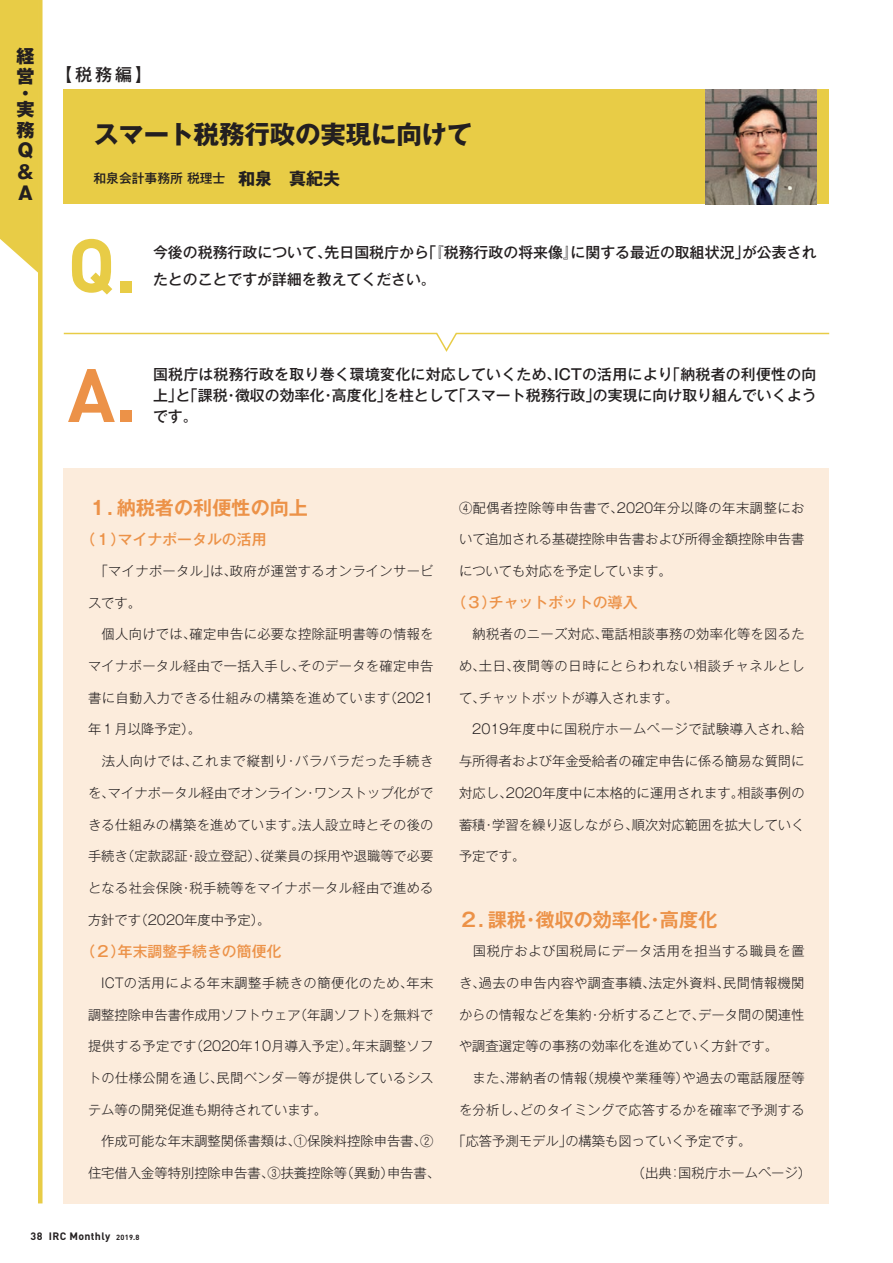
<style>
.page{position:relative;width:893px;height:1263px;background:#fff}
.page>*{position:absolute;margin:0;border:0;box-sizing:border-box;transform-origin:0 0}
.t1{font:700 74.4px "DINOT";color:#e8cc46}
.t2{font:700 74.4px "DINOT";color:#ec9248}
.t3{font:700 25.5px "Gothic MB101 Pro";letter-spacing:-.01em;color:#231f20}
.t4{font:700 19.2px "Gothic MB101 Pro De";color:#ec9248}
.t5{font:800 18px/20.9px "Gothic MB101 Pro";color:#231f20}
.t6{font:500 16.95px "Gothic MB101 Pro";color:#231f20}
.t7{font:500 14.85px/21.3px "Gothic MB101 Pro";color:#231f20}
.t8{font:500 14.85px "Gothic MB101 Pro";color:#ec9248}
.t9{font:300 13.35px "Gothic MB101 Pro";color:#231f20}
.t10{font:300 13.35px "Gothic MB101 Pro";letter-spacing:.02em;color:#231f20}
.t11{font:300 13.35px "Gothic MB101 Pro";letter-spacing:.04em;color:#231f20}
.t12{font:300 13.35px "Gothic MB101 Pro";letter-spacing:.045em;color:#231f20}
.t13{font:300 13.35px "Gothic MB101 Pro";letter-spacing:.05em;color:#231f20}
.t14{font:500 12.75px "Gothic MB101 Pro";color:#231f20}
.t15{font:700 10.65px "DINOT";letter-spacing:.03em;color:#231f20}
.s1{font-weight:700;font-size:16.95px}
.s2{font-size:7.5px}
</style>
<div class="page">
<div style="left:0;top:0;width:38px;height:273px;background:#e8cc46"></div>
<div style="left:38px;top:0;width:5px;height:1203px;background:#e8cc46"></div>
<div style="left:64px;top:468px;width:765px;height:735px;background:#fcecdc"></div>
<div style="left:64px;top:89px;width:765px;height:115px;background:#e8cc46"></div>
<img style="left:706px;top:89px;width:110px;height:115px">
<svg style="left:63px;top:332px;width:767px;height:20px"></svg>
<h3 class="t5" style="left:16px;top:43px;width:19px">経営</h3>
<h3 class="t5" style="left:16px;top:83px;width:19px;line-height:16.2px">・実</h3>
<h3 class="t5" style="left:16px;top:117px;width:19px;text-align:justify">務Ｑ＆Ａ</h3>
<p class="t6" style="left:55px;top:60px;width:98px">【税務編】</p>
<h2 class="t3" style="left:93px;top:113px;width:380px">スマート税務行政の実現に向けて</h2>
<p class="t14" style="left:94px;top:168px;width:248px">和泉会計事務所 税理士　<span class="s1">和泉　真紀夫</span></p>
<h1 class="t1" style="left:68px;top:217px;width:71px">Q.</h1>
<p class="t7" style="left:153px;top:237px;width:665px;line-height:26.5px">今後の税務行政について、先日国税庁から「『税務行政の将来像』に関する最近の取組状況」が公表されたとのことですが詳細を教えてください。</p>
<h1 class="t2" style="left:68px;top:346px;width:70px">A.</h1>
<p class="t7" style="left:153px;top:362px;width:665px;text-align:justify">国税庁は税務行政を取り巻く環境変化に対応していくため、ICTの活用により「納税者の利便性の向上」と「課税・徴収の効率化・高度化」を柱として「スマート税務行政」の実現に向け取り組んでいくようです。</p>
<h3 class="t4" style="left:88px;top:492px;width:241px">１．納税者の利便性の向上　</h3>
<p class="t8" style="left:81px;top:527px;width:188px">（１）マイナポータルの活用</p>
<p class="t10" style="left:88px;top:560px;width:347px">　「マイナポータル」は、政府が運営するオンラインサービ</p>
<p class="t10" style="left:88px;top:591px;width:55px">スです。</p>
<p class="t10" style="left:88px;top:623px;width:347px">　個人向けでは、確定申告に必要な控除証明書等の情報を</p>
<p class="t10" style="left:88px;top:655px;width:347px">マイナポータル経由で一括入手し、そのデータを確定申告</p>
<p class="t10" style="left:88px;top:687px;width:347px">書に自動入力できる仕組みの構築を進めています（2021</p>
<p class="t9" style="left:88px;top:718px;width:114px">年１月以降予定）。</p>
<p class="t12" style="left:88px;top:750px;width:347px">　法人向けでは、これまで縦割り・バラバラだった手続き</p>
<p class="t9" style="left:88px;top:782px;width:347px">を、マイナポータル経由でオンライン・ワンストップ化がで</p>
<p class="t10" style="left:88px;top:813px;width:347px">きる仕組みの構築を進めています。法人設立時とその後の</p>
<p class="t9" style="left:88px;top:845px;width:347px">手続き（定款認証・設立登記）、従業員の採用や退職等で必要</p>
<p class="t10" style="left:88px;top:877px;width:347px">となる社会保険・税手続等をマイナポータル経由で進める</p>
<p class="t9" style="left:88px;top:908px;width:184px">方針です（2020年度中予定）。</p>
<p class="t8" style="left:81px;top:939px;width:202px">（２）年末調整手続きの簡便化</p>
<p class="t11" style="left:88px;top:972px;width:347px">　ICTの活用による年末調整手続きの簡便化のため、年末</p>
<p class="t9" style="left:88px;top:1003px;width:347px">調整控除申告書作成用ソフトウェア（年調ソフト）を無料で</p>
<p class="t10" style="left:88px;top:1035px;width:347px">提供する予定です（2020年10月導入予定）。年末調整ソフ</p>
<p class="t10" style="left:88px;top:1067px;width:347px">トの仕様公開を通じ、民間ベンダー等が提供しているシス</p>
<p class="t9" style="left:88px;top:1098px;width:241px">テム等の開発促進も期待されています。</p>
<p class="t9" style="left:88px;top:1130px;width:347px">　作成可能な年末調整関係書類は、①保険料控除申告書、②</p>
<p class="t9" style="left:88px;top:1162px;width:354px">住宅借入金等特別控除申告書、③扶養控除等（異動）申告書、</p>
<p class="t11" style="left:459px;top:496px;width:347px">④配偶者控除等申告書で、2020年分以降の年末調整にお</p>
<p class="t9" style="left:459px;top:528px;width:347px">いて追加される基礎控除申告書および所得金額控除申告書</p>
<p class="t9" style="left:459px;top:560px;width:214px">についても対応を予定しています。</p>
<p class="t8" style="left:452px;top:590px;width:188px">（３）チャットボットの導入</p>
<p class="t10" style="left:459px;top:623px;width:347px">　納税者のニーズ対応、電話相談事務の効率化等を図るた</p>
<p class="t13" style="left:459px;top:655px;width:347px">め、土日、夜間等の日時にとらわれない相談チャネルとし</p>
<p class="t9" style="left:459px;top:687px;width:221px">て、チャットボットが導入されます。</p>
<p class="t11" style="left:459px;top:718px;width:347px">　2019年度中に国税庁ホームページで試験導入され、給</p>
<p class="t9" style="left:459px;top:750px;width:347px">与所得者および年金受給者の確定申告に係る簡易な質問に</p>
<p class="t10" style="left:459px;top:782px;width:347px">対応し、2020年度中に本格的に運用されます。相談事例の</p>
<p class="t9" style="left:459px;top:813px;width:347px">蓄積・学習を繰り返しながら、順次対応範囲を拡大していく</p>
<p class="t10" style="left:459px;top:845px;width:68px">予定です。</p>
<h3 class="t4" style="left:459px;top:903px;width:260px">２．課税・徴収の効率化・高度化</h3>
<p class="t11" style="left:459px;top:940px;width:347px">　国税庁および国税局にデータ活用を担当する職員を置</p>
<p class="t10" style="left:459px;top:972px;width:347px">き、過去の申告内容や調査事績、法定外資料、民間情報機関</p>
<p class="t9" style="left:459px;top:1003px;width:347px">からの情報などを集約・分析することで、データ間の関連性</p>
<p class="t9" style="left:459px;top:1035px;width:320px">や調査選定等の事務の効率化を進めていく方針です。</p>
<p class="t10" style="left:459px;top:1067px;width:347px">　また、滞納者の情報（規模や業種等）や過去の電話履歴等</p>
<p class="t10" style="left:459px;top:1098px;width:347px">を分析し、どのタイミングで応答するかを確率で予測する</p>
<p class="t9" style="left:452px;top:1130px;width:300px">「応答予測モデル」の構築も図っていく予定です。</p>
<p class="t9" style="left:632px;top:1162px;width:181px">（出典：国税庁ホームページ）</p>
<p class="t15" style="left:31px;top:1229px;width:111px">38 IRC Monthly <span class="s2">2019.8</span></p>
</div>
